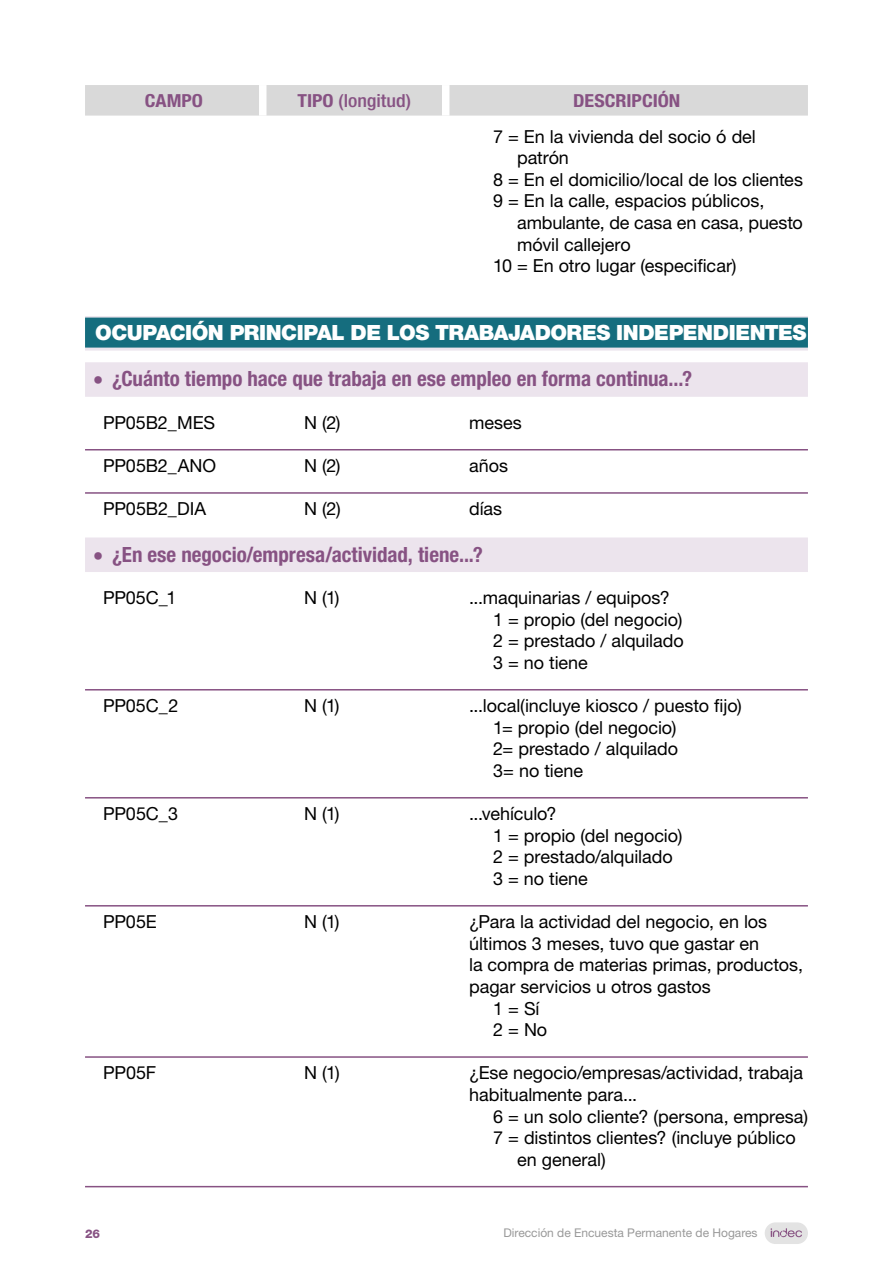
<style>
.page{position:relative;width:893px;height:1263px;background:#fff}
.page>*{position:absolute;margin:0;border:0;box-sizing:border-box;transform-origin:0 0}
.t1{font:700 condensed 21px "Helvetica Neue LT Std";color:#875283}
.t2{font:900 21px "Helvetica Neue LT Std";letter-spacing:-.02em;color:#fff}
.t3{font:18px/21.6px "Helvetica Neue LT Std";letter-spacing:-.005em;color:#000}
.t4{font:700 condensed 18px "Helvetica Neue LT Std";letter-spacing:-.005em;color:#875283;scale:1.11 1}
.t5{font:500 condensed 18px "Helvetica Neue LT Std";letter-spacing:-.005em;color:#875283;scale:1.11 1}
.t6{font:12px "Helvetica Neue LT Std";color:#999}
.t7{font:800 12px "Helvetica Neue LT Std";color:#875283}
.s1{font-weight:700}
.s2{font-family:"Encode Sans";font-weight:900;font-stretch:semi-condensed}
</style>
<div class="page">
<div style="left:765px;top:1222px;width:43px;height:22px;background:#e3e3e3;border-radius:11px"></div>
<svg style="left:771px;top:1228px;width:31px;height:9px"></svg>
<div style="left:85px;top:85px;width:723px;height:31px;background:#d9d9d9"></div>
<div style="left:259px;top:85px;width:7px;height:31px;background:#fff"></div>
<div style="left:442px;top:85px;width:7px;height:31px;background:#fff"></div>
<div style="left:85px;top:316px;width:723px;height:35px;background:linear-gradient(to right,#ece4ed,#ece4ed)"></div>
<div style="left:85px;top:318px;width:723px;height:30px;background:#156d7e"></div>
<div style="left:85px;top:362px;width:723px;height:35px;background:#ece4ed"></div>
<hr style="left:85px;top:449px;width:723px;height:1px;background:#875283">
<hr style="left:85px;top:492px;width:723px;height:2px;background:#875283">
<div style="left:85px;top:537px;width:723px;height:35px;background:#ece4ed"></div>
<hr style="left:85px;top:689px;width:723px;height:1px;background:#875283">
<hr style="left:85px;top:797px;width:723px;height:1px;background:#875283">
<hr style="left:85px;top:905px;width:723px;height:1px;background:#875283">
<hr style="left:85px;top:1056px;width:723px;height:2px;background:#875283">
<hr style="left:85px;top:1186px;width:723px;height:1px;background:#875283">
<p class="t4" style="left:145px;top:89px;width:54px">CAMPO</p>
<p class="t5" style="left:297px;top:90px;width:104px"><span class="s1">TIPO</span> (longitud)</p>
<p class="t4" style="left:573px;top:89px;width:98px">DESCRIPCIÓN</p>
<p class="t3" style="left:493px;top:125px;width:264px">7 = En la vivienda del socio ó del</p>
<p class="t3" style="left:517px;top:147px;width:53px">patrón</p>
<p class="t3" style="left:493px;top:168px;width:311px">8 = En el domicilio/local de los clientes</p>
<p class="t3" style="left:493px;top:190px;width:273px">9 = En la calle, espacios públicos,</p>
<p class="t3" style="left:517px;top:212px;width:287px">ambulante, de casa en casa, puesto</p>
<p class="t3" style="left:517px;top:233px;width:115px">móvil callejero</p>
<p class="t3" style="left:493px;top:255px;width:245px">10 = En otro lugar (especificar)</p>
<p class="t2" style="left:95px;top:320px;width:713px">OCUPACIÓN PRINCIPAL DE LOS TRABAJADORES INDEPENDIENTES</p>
<p class="t1" style="left:94px;top:366px;width:600px"><span class="s2">•</span> ¿Cuánto tiempo hace que trabaja en ese empleo en forma continua...?</p>
<p class="t3" style="left:103px;top:411px;width:114px">PP05B2_MES</p>
<p class="t3" style="left:304px;top:411px;width:38px">N (2)</p>
<p class="t3" style="left:469px;top:411px;width:54px">meses</p>
<p class="t3" style="left:103px;top:455px;width:115px">PP05B2_ANO</p>
<p class="t3" style="left:304px;top:455px;width:38px">N (2)</p>
<p class="t3" style="left:469px;top:455px;width:40px">años</p>
<p class="t3" style="left:103px;top:498px;width:105px">PP05B2_DIA</p>
<p class="t3" style="left:304px;top:498px;width:38px">N (2)</p>
<p class="t3" style="left:469px;top:498px;width:35px">días</p>
<p class="t1" style="left:94px;top:541px;width:390px"><span class="s2">•</span> ¿En ese negocio/empresa/actividad, tiene...?</p>
<p class="t3" style="left:103px;top:587px;width:75px">PP05C_1</p>
<p class="t3" style="left:304px;top:587px;width:37px">N (1)</p>
<p class="t3" style="left:493px;top:587px;width:192px;text-indent:-24px">...maquinarias / equipos?<br>1 = propio (del negocio)<br>2 = prestado / alquilado<br>3 = no tiene</p>
<p class="t3" style="left:103px;top:695px;width:77px">PP05C_2</p>
<p class="t3" style="left:304px;top:695px;width:37px">N (1)</p>
<p class="t3" style="left:493px;top:695px;width:250px;text-indent:-24px">...local(incluye kiosco / puesto fijo)<br>1= propio (del negocio)<br>2= prestado / alquilado<br>3= no tiene</p>
<p class="t3" style="left:103px;top:803px;width:77px">PP05C_3</p>
<p class="t3" style="left:304px;top:803px;width:37px">N (1)</p>
<p class="t3" style="left:493px;top:803px;width:191px;text-indent:-24px">...vehículo?<br>1 = propio (del negocio)<br>2 = prestado/alquilado<br>3 = no tiene</p>
<p class="t3" style="left:103px;top:911px;width:55px">PP05E</p>
<p class="t3" style="left:304px;top:911px;width:37px">N (1)</p>
<p class="t3" style="left:469px;top:911px;width:300px">¿Para la actividad del negocio, en los</p>
<p class="t3" style="left:469px;top:932px;width:292px">últimos 3 meses, tuvo que gastar en</p>
<p class="t3" style="left:469px;top:954px;width:335px">la compra de materias primas, productos,</p>
<p class="t3" style="left:469px;top:975px;width:243px">pagar servicios u otros gastos</p>
<p class="t3" style="left:493px;top:997px;width:48px">1 = Sí</p>
<p class="t3" style="left:493px;top:1019px;width:56px">2 = No</p>
<p class="t3" style="left:103px;top:1062px;width:55px">PP05F</p>
<p class="t3" style="left:304px;top:1062px;width:37px">N (1)</p>
<p class="t3" style="left:469px;top:1062px;width:335px">¿Ese negocio/empresas/actividad, trabaja habitualmente para...</p>
<p class="t3" style="left:493px;top:1105px;width:316px">6 = un solo cliente? (persona, empresa)</p>
<p class="t3" style="left:493px;top:1127px;width:304px">7 = distintos clientes? (incluye público</p>
<p class="t3" style="left:517px;top:1148px;width:90px">en general)</p>
<p class="t7" style="left:85px;top:1226px;width:17px">26</p>
<p class="t6" style="left:503px;top:1226px;width:256px">Dirección de Encuesta Permanente de Hogares</p>
</div>
